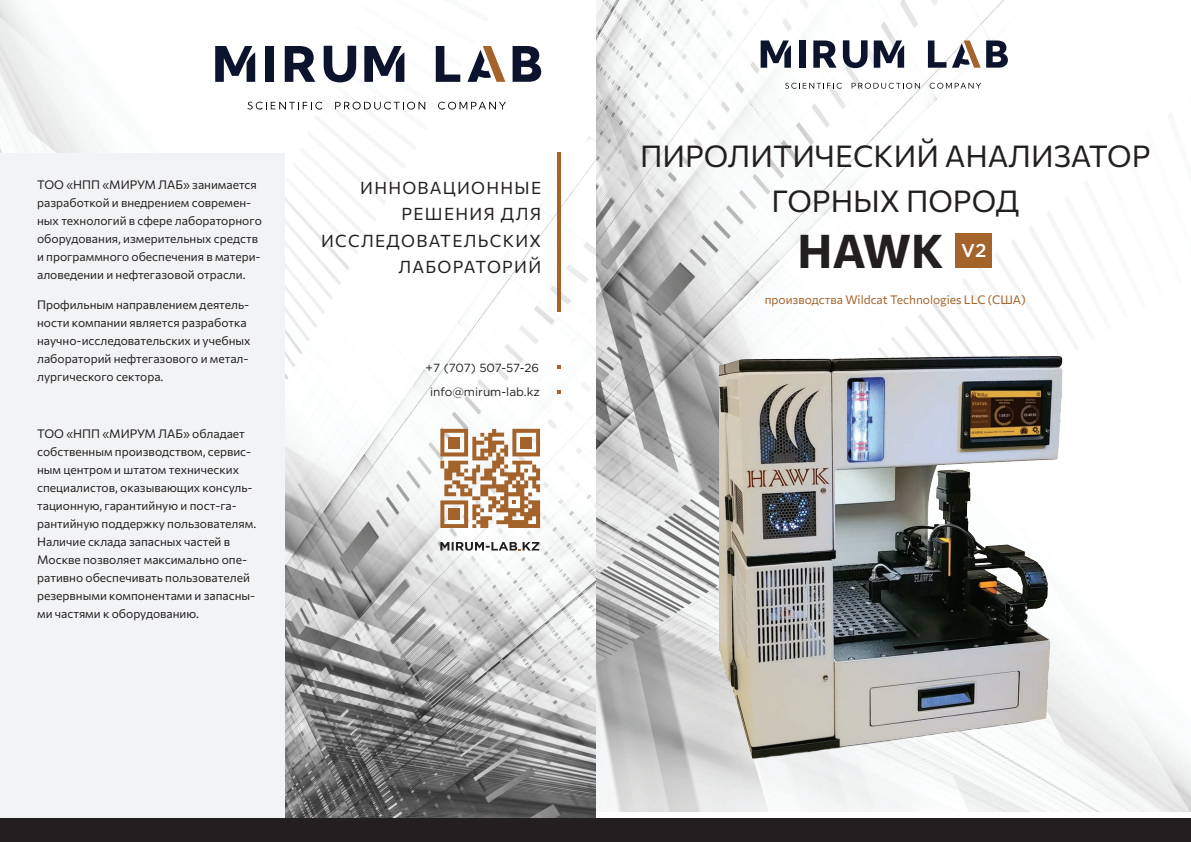
<style>
.page{position:relative;width:1191px;height:842px;background:#fff}
.page>*{position:absolute;margin:0;border:0;box-sizing:border-box;transform-origin:0 0}
.t1{font:700 46.6px "Commissioner";color:#231f20}
.t2{font:30px/45px "Commissioner";color:#231f20;text-align:center}
.t3{font:500 18.6px "Gotham Pro";color:#fff}
.t4{font:17px/26.2px "Commissioner";letter-spacing:.075em;color:#231f20;text-align:right}
.t5{font:12px/18px "Commissioner";color:#231f20}
.t6{font:12px "Commissioner";color:#a3632b}
.t7{font:11.8px/24.8px "Gotham Pro";color:#231f20;text-align:center}
</style>
<div class="page">
<img style="left:595px;top:0;width:596px;height:811px">
<img style="left:0;top:0;width:595px;height:818px">
<hr style="left:557px;top:152px;width:3px;height:159px;background:#a3632b">
<svg style="left:557px;top:390px;width:3px;height:4px"></svg>
<svg style="left:557px;top:365px;width:3px;height:4px"></svg>
<svg style="left:440px;top:429px;width:100px;height:99px"></svg>
<div style="left:448px;top:437px;width:12px;height:11px;background:#a3632b"></div>
<div style="left:520px;top:437px;width:12px;height:11px;background:#a3632b"></div>
<div style="left:448px;top:508px;width:12px;height:12px;background:#a3632b"></div>
<svg style="left:440px;top:542px;width:99px;height:9px"></svg>
<div style="left:0;top:154px;width:285px;height:688px;background:#f2f3f4"></div>
<svg style="left:247px;top:102px;width:75px;height:8px"></svg>
<svg style="left:335px;top:102px;width:90px;height:8px"></svg>
<svg style="left:438px;top:102px;width:68px;height:8px"></svg>
<div style="left:266px;top:46px;width:8px;height:36px;background:#0c142d"></div>
<svg style="left:285px;top:46px;width:30px;height:36px"></svg>
<svg style="left:324px;top:46px;width:32px;height:36px"></svg>
<svg style="left:215px;top:46px;width:40px;height:36px"></svg>
<svg style="left:364px;top:46px;width:40px;height:36px"></svg>
<svg style="left:436px;top:46px;width:24px;height:36px"></svg>
<svg style="left:512px;top:46px;width:29px;height:36px"></svg>
<svg style="left:467px;top:46px;width:38px;height:36px"></svg>
<img style="left:719px;top:348px;width:348px;height:419px">
<div style="left:955px;top:233px;width:37px;height:35px;background:#a3632b"></div>
<div style="left:0;top:818px;width:1191px;height:24px;background:#231f20"></div>
<svg style="left:785px;top:83px;width:57px;height:6px"></svg>
<svg style="left:851px;top:83px;width:69px;height:6px"></svg>
<svg style="left:929px;top:83px;width:52px;height:6px"></svg>
<div style="left:799px;top:40px;width:6px;height:28px;background:#0c142d"></div>
<svg style="left:813px;top:40px;width:23px;height:28px"></svg>
<svg style="left:843px;top:40px;width:24px;height:28px"></svg>
<svg style="left:760px;top:40px;width:31px;height:28px"></svg>
<svg style="left:873px;top:40px;width:31px;height:28px"></svg>
<svg style="left:928px;top:40px;width:18px;height:28px"></svg>
<svg style="left:986px;top:40px;width:22px;height:28px"></svg>
<svg style="left:952px;top:40px;width:28px;height:28px"></svg>
<p class="t5" style="left:37px;top:175px;width:226px">ТОО «НПП «МИРУМ ЛАБ» занимается разработкой и внедрением современ&shy;ных технологий в сфере лабораторного оборудования, измерительных средств и программного обеспечения в матери&shy;аловедении и нефтегазовой отрасли.</p>
<p class="t5" style="left:37px;top:295px;width:215px">Профильным направлением деятель&shy;ности компании является разработка научно-исследовательских и учебных лабораторий нефтегазового и метал&shy;лургического сектора.</p>
<p class="t5" style="left:37px;top:424px;width:220px">ТОО «НПП «МИРУМ ЛАБ» обладает собственным производством, сервис&shy;ным центром и штатом технических специалистов, оказывающих консуль&shy;тационную, гарантийную и пост-га&shy;рантийную поддержку пользователям.<br>Наличие склада запасных частей в Москве позволяет максимально опе&shy;ративно обеспечивать пользователей резервными компонентами и запасны&shy;ми частями к оборудованию.</p>
<h3 class="t4" style="left:321px;top:174px;width:221px">ИННОВАЦИОННЫЕ<br>РЕШЕНИЯ ДЛЯ<br>ИССЛЕДОВАТЕЛЬСКИХ<br>ЛАБОРАТОРИЙ</h3>
<p class="t7" style="left:425px;top:355px;width:116px">+7 (707) 507-57-26 info@mirum-lab.kz</p>
<h2 class="t2" style="left:640px;top:131px;width:512px">ПИРОЛИТИЧЕСКИЙ АНАЛИЗАТОР<br>ГОРНЫХ ПОРОД</h2>
<h1 class="t1" style="left:797px;top:214px;width:148px">HAWK</h1>
<h3 class="t3" style="left:961px;top:240px;width:27px">V2</h3>
<p class="t6" style="left:764px;top:290px;width:262px">производства Wildcat Technologies LLC (США)</p>
</div>
